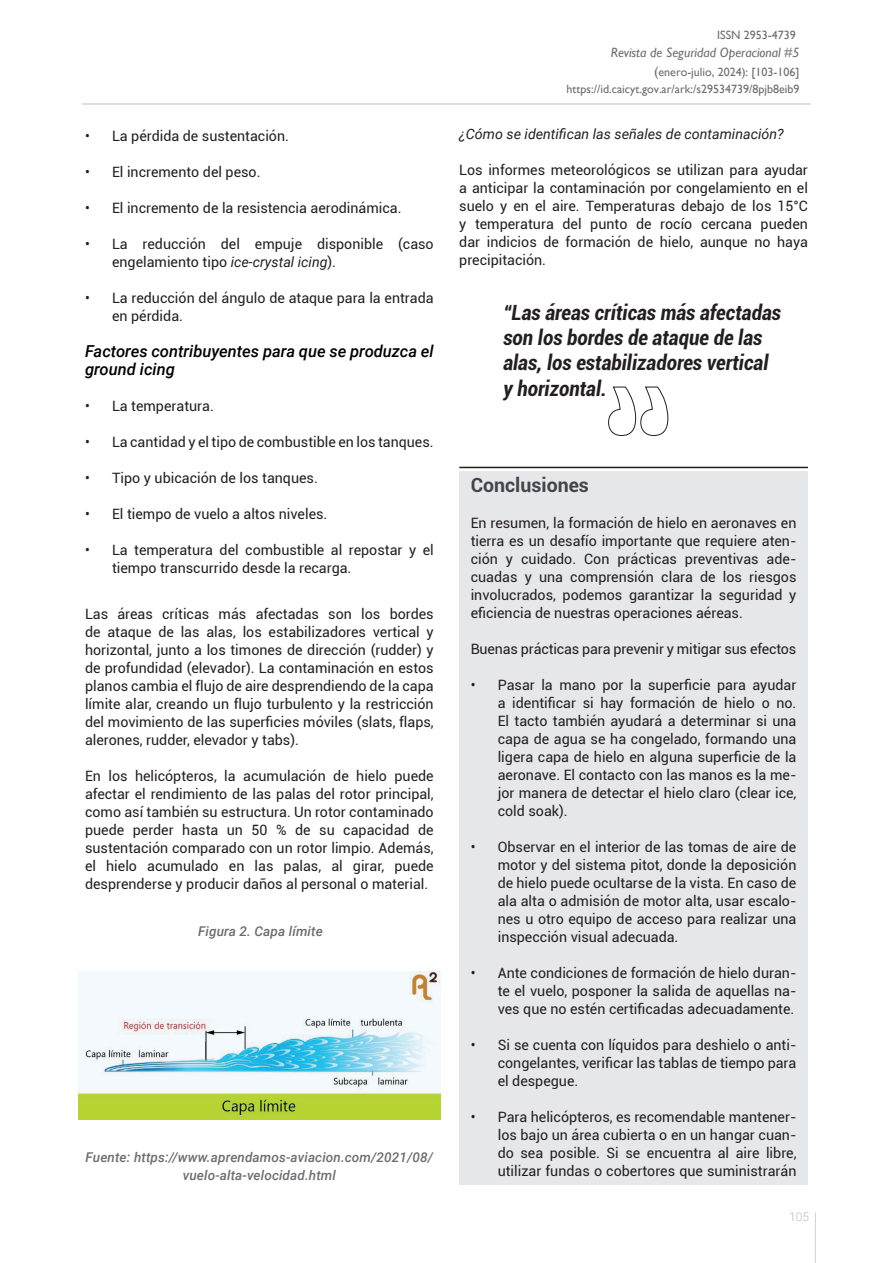
<style>
.page{position:relative;width:893px;height:1263px;background:#fff}
.page>*{position:absolute;margin:0;border:0;box-sizing:border-box;transform-origin:0 0}
.t1{font:italic 700 condensed 21px/25.2px "Roboto";color:#231f20}
.t2{font:700 19.5px "Roboto";color:#42454c}
.t3{font:italic 500 16.5px/18px "Roboto";color:#000001}
.t4{font:14.25px/18px "Roboto";color:#231f20;text-align:justify}
.t5{font:italic 14.25px "Roboto";color:#231f20}
.t6{font:italic 500 13.5px/18px "Roboto";letter-spacing:.01em;color:#6c6d70;text-align:center}
.t7{font:italic 13.5px "Gill Sans";color:#6c6d70}
.t8{font:12px/17.1px "Gill Sans";color:#6c6d70;text-align:right}
.t9{font:300 12px "Roboto";color:#bcbdc0}
.s1{font-style:italic}
.s2{font-size:13.5px}
</style>
<div class="page">
<hr style="left:815px;top:1212px;width:1px;height:51px;background:#d1d2d4">
<hr style="left:82px;top:104px;width:729px;height:1px;background:#bcbdc0">
<img style="left:79px;top:972px;width:361px;height:147px">
<div style="left:459px;top:471px;width:349px;height:713px;background:#e6e7e9"></div>
<hr style="left:459px;top:467px;width:349px;height:1px;background:#231f20">
<svg style="left:608px;top:386px;width:61px;height:50px"></svg>
<p class="t4" style="left:85px;top:126px;width:205px">• La pérdida de sustentación.</p>
<p class="t4" style="left:85px;top:162px;width:177px">• El incremento del peso.</p>
<p class="t4" style="left:85px;top:198px;width:318px">• El incremento de la resistencia aerodinámica.</p>
<p class="t4" style="left:112px;top:234px;width:323px;text-indent:-27px">• La reducción del empuje disponible (caso engelamiento tipo <span class="s1">ice-crystal icing</span>).</p>
<p class="t4" style="left:112px;top:288px;width:323px;text-indent:-27px">• La reducción del ángulo de ataque para la entrada en pérdida.</p>
<p class="t3" style="left:85px;top:341px;width:350px">Factores contribuyentes para que se produzca el ground icing</p>
<p class="t4" style="left:85px;top:396px;width:130px">• La temperatura.</p>
<p class="t4" style="left:85px;top:432px;width:350px">• La cantidad y el tipo de combustible en los tanques.</p>
<p class="t4" style="left:85px;top:468px;width:234px">• Tipo y ubicación de los tanques.</p>
<p class="t4" style="left:85px;top:504px;width:244px">• El tiempo de vuelo a altos niveles.</p>
<p class="t4" style="left:112px;top:540px;width:323px;text-indent:-27px">• La temperatura del combustible al repostar y el tiempo transcurrido desde la recarga.</p>
<p class="t4" style="left:85px;top:604px;width:350px">Las áreas críticas más afectadas son los bordes de ataque de las alas, los estabilizadores vertical y horizontal, junto a los timones de dirección (rudder) y de profundidad (elevador). La contaminación en estos planos cambia el flujo de aire desprendiendo de la capa límite alar, creando un flujo turbulento y la restricción del movimiento de las superficies móviles (slats, flaps, alerones, rudder, elevador y tabs).</p>
<p class="t4" style="left:85px;top:766px;width:350px">En los helicópteros, la acumulación de hielo puede afectar el rendimiento de las palas del rotor principal, como así también su estructura. Un rotor contaminado puede perder hasta un 50 % de su capacidad de sustentación comparado con un rotor limpio. Además, el hielo acumulado en las palas, al girar, puede desprenderse y producir daños al personal o material.</p>
<p class="t6" style="left:198px;top:922px;width:126px">Figura 2. Capa límite</p>
<p class="t6" style="left:86px;top:1147px;width:349px">Fuente: https://www.aprendamos-aviacion.com/2021/08/ vuelo-alta-velocidad.html</p>
<p class="t8" style="left:717px;top:27px;width:80px">ISSN 2953-4739</p>
<p class="t7" style="left:611px;top:45px;width:190px">Revista de Seguridad Operacional #5</p>
<p class="t8" style="left:566px;top:63px;width:235px"><span class="s2">(</span>enero-julio, 2024): [103-106] https://id.caicyt.gov.ar/ark:/s29534739/8pjb8eib9</p>
<p class="t5" style="left:459px;top:124px;width:326px">¿Cómo se identifican las señales de contaminación?</p>
<p class="t4" style="left:459px;top:161px;width:350px">Los informes meteorológicos se utilizan para ayudar a anticipar la contaminación por congelamiento en el suelo y en el aire. Temperaturas debajo de los 15°C y temperatura del punto de rocío cercana pueden dar indicios de formación de hielo, aunque no haya precipitación.</p>
<h1 class="t1" style="left:503px;top:299px;width:279px">“Las áreas críticas más afectadas son los bordes de ataque de las alas, los estabilizadores vertical y horizontal.</h1>
<h2 class="t2" style="left:471px;top:472px;width:120px">Conclusiones</h2>
<p class="t4" style="left:471px;top:514px;width:327px">En resumen, la formación de hielo en aeronaves en tierra es un desafío importante que requiere aten&shy;ción y cuidado. Con prácticas preventivas ade&shy;cuadas y una comprensión clara de los riesgos involucrados, podemos garantizar la seguridad y eficiencia de nuestras operaciones aéreas.</p>
<p class="t4" style="left:471px;top:640px;width:327px">Buenas prácticas para prevenir y mitigar sus efectos</p>
<p class="t4" style="left:498px;top:676px;width:300px;text-indent:-27px">• Pasar la mano por la superficie para ayudar a identificar si hay formación de hielo o no.<br>El tacto también ayudará a determinar si una capa de agua se ha congelado, formando una ligera capa de hielo en alguna superficie de la aeronave. El contacto con las manos es la me&shy;jor manera de detectar el hielo claro (clear ice, cold soak).</p>
<p class="t4" style="left:498px;top:838px;width:300px;text-indent:-27px">• Observar en el interior de las tomas de aire de motor y del sistema pitot, donde la deposición de hielo puede ocultarse de la vista. En caso de ala alta o admisión de motor alta, usar escalo&shy;nes u otro equipo de acceso para realizar una inspección visual adecuada.</p>
<p class="t4" style="left:498px;top:964px;width:300px;text-indent:-27px">• Ante condiciones de formación de hielo duran&shy;te el vuelo, posponer la salida de aquellas na&shy;ves que no estén certificadas adecuadamente.</p>
<p class="t4" style="left:498px;top:1036px;width:300px;text-indent:-27px">• Si se cuenta con líquidos para deshielo o anti&shy;congelantes, verificar las tablas de tiempo para el despegue.</p>
<p class="t4" style="left:498px;top:1108px;width:300px;text-indent:-27px">• Para helicópteros, es recomendable mantener&shy;los bajo un área cubierta o en un hangar cuan&shy;do sea posible. Si se encuentra al aire libre, utilizar fundas o cobertores que suministrarán</p>
<p class="t9" style="left:789px;top:1209px;width:21px">105</p>
</div>
